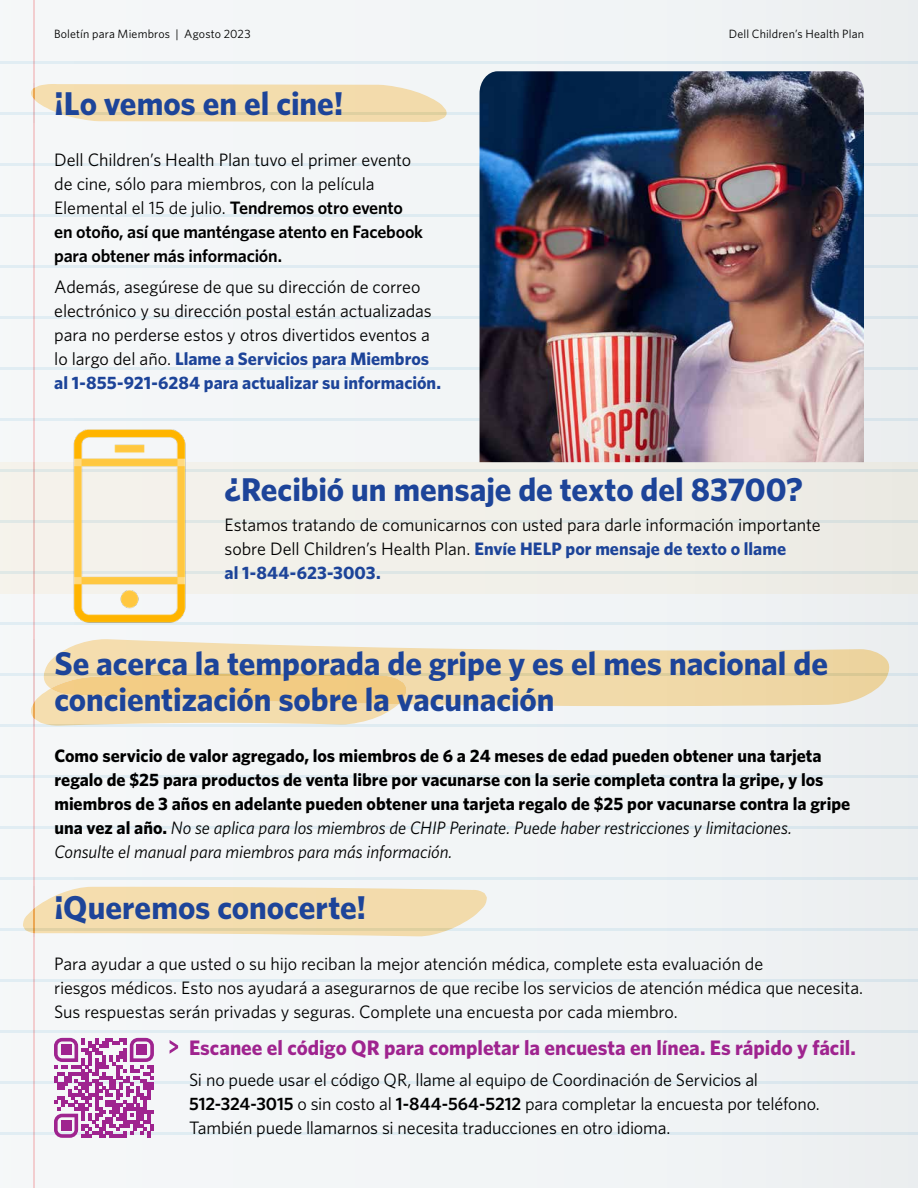
<style>
.page{position:relative;width:918px;height:1188px;background:#f2f5f6}
.page>*{position:absolute;margin:0;border:0;box-sizing:border-box;transform-origin:0 0}
.t1{font:700 33px/36px "Whitney";letter-spacing:-.005em;color:#1d4499}
.t2{font:700 21px "Whitney";color:#9f248f}
.t3{font:18px/24px "Whitney";letter-spacing:-.005em;color:#000}
.t4{font:700 18px/24px "Whitney";color:#000}
.t5{font:12px "Whitney";letter-spacing:.01em;color:#000}
.s1{font-weight:600}
.s2{font-weight:700;color:#1d4499}
.s3{font-weight:400;font-style:italic}
</style>
<div class="page">
<hr style="left:33px;top:0;width:2px;height:1188px;background:#ed1c24">
<hr style="left:0;top:62px;width:918px;height:2px;background:#c8e4f2">
<hr style="left:0;top:113px;width:918px;height:2px;background:#c8e4f2">
<hr style="left:0;top:164px;width:918px;height:2px;background:#c8e4f2">
<hr style="left:0;top:215px;width:918px;height:2px;background:#c8e4f2">
<hr style="left:0;top:266px;width:918px;height:2px;background:#c8e4f2">
<hr style="left:0;top:317px;width:918px;height:2px;background:#c8e4f2">
<hr style="left:0;top:367px;width:918px;height:3px;background:#c8e4f2">
<hr style="left:0;top:418px;width:918px;height:3px;background:#c8e4f2">
<hr style="left:0;top:622px;width:918px;height:3px;background:#c8e4f2">
<hr style="left:0;top:673px;width:918px;height:3px;background:#c8e4f2">
<hr style="left:0;top:724px;width:918px;height:3px;background:#c8e4f2">
<hr style="left:0;top:775px;width:918px;height:3px;background:#c8e4f2">
<hr style="left:0;top:826px;width:918px;height:3px;background:#c8e4f2">
<hr style="left:0;top:877px;width:918px;height:3px;background:#c8e4f2">
<hr style="left:0;top:928px;width:918px;height:3px;background:#c8e4f2">
<hr style="left:0;top:979px;width:918px;height:3px;background:#c8e4f2">
<hr style="left:0;top:1030px;width:918px;height:3px;background:#c8e4f2">
<hr style="left:0;top:1081px;width:918px;height:3px;background:#c8e4f2">
<hr style="left:0;top:1132px;width:918px;height:3px;background:#c8e4f2">
<svg style="left:0;top:462px;width:918px;height:132px;fill:#f1efe9"></svg>
<svg style="left:30px;top:84px;width:417px;height:38px;background:#f1ddb3"></svg>
<svg style="left:23px;top:887px;width:464px;height:50px;background:#f2deb5"></svg>
<svg style="left:42px;top:639px;width:849px;height:67px;fill:#f1dbab"></svg>
<svg style="left:30px;top:674px;width:377px;height:52px;background:#f1d6a1"></svg>
<svg style="left:170px;top:1040px;width:8px;height:14px"></svg>
<img style="left:480px;top:71px;width:384px;height:391px">
<img style="left:24px;top:412px;width:212px;height:227px">
<svg style="left:54px;top:1038px;width:100px;height:100px"></svg>
<div style="left:61px;top:1045px;width:10px;height:10px;background:#9f248f"></div>
<div style="left:137px;top:1045px;width:10px;height:10px;background:#9f248f"></div>
<div style="left:61px;top:1121px;width:10px;height:10px;background:#9f248f"></div>
<p class="t5" style="left:54px;top:27px;width:198px">Boletín para Miembros | Agosto 2023</p>
<p class="t5" style="left:729px;top:27px;width:137px">Dell Children’s Health Plan</p>
<h1 class="t1" style="left:54px;top:85px;width:291px">¡Lo vemos en el cine!</h1>
<p class="t3" style="left:54px;top:148px;width:370px">Dell Children’s Health Plan tuvo el primer evento de cine, sólo para miembros, con la película Elemental el 15 de julio. <span class="s1">Tendremos otro evento en otoño, así que manténgase atento en Facebook para obtener más información.</span></p>
<p class="t3" style="left:54px;top:274px;width:388px">Además, asegúrese de que su dirección de correo electrónico y su dirección postal están actualizadas para no perderse estos y otros divertidos eventos a lo largo del año. <span class="s2">Llame a Servicios para Miembros al 1-855-921-6284 para actualizar su información.</span></p>
<h1 class="t1" style="left:225px;top:470px;width:580px">¿Recibió un mensaje de texto del 83700?</h1>
<p class="t3" style="left:225px;top:513px;width:598px">Estamos tratando de comunicarnos con usted para darle información importante sobre Dell Children’s Health Plan. <span class="s2">Envíe HELP por mensaje de texto o llame<br>al 1-844-623-3003.</span></p>
<h1 class="t1" style="left:54px;top:644px;width:775px">Se acerca la temporada de gripe y es el mes nacional de concientización sobre la vacunación</h1>
<p class="t4" style="left:54px;top:743px;width:797px">Como servicio de valor agregado, los miembros de 6 a 24 meses de edad pueden obtener una tarjeta regalo de $25 para productos de venta libre por vacunarse con la serie completa contra la gripe, y los miembros de 3 años en adelante pueden obtener una tarjeta regalo de $25 por vacunarse contra la gripe una vez al año. <span class="s3">No se aplica para los miembros de CHIP Perinate. Puede haber restricciones y limitaciones.<br>Consulte el manual para miembros para más información.</span></p>
<h1 class="t1" style="left:54px;top:888px;width:314px">¡Queremos conocerte!</h1>
<p class="t3" style="left:54px;top:951px;width:811px">Para ayudar a que usted o su hijo reciban la mejor atención médica, complete esta evaluación de<br>riesgos médicos. Esto nos ayudará a asegurarnos de que recibe los servicios de atención médica que necesita.<br>Sus respuestas serán privadas y seguras. Complete una encuesta por cada miembro.</p>
<p class="t2" style="left:189px;top:1035px;width:668px">Escanee el código QR para completar la encuesta en línea. Es rápido y fácil.</p>
<p class="t3" style="left:189px;top:1067px;width:632px">Si no puede usar el código QR, llame al equipo de Coordinación de Servicios al<br><span class="s1">512-324-3015</span> o sin costo al <span class="s1">1-844-564-5212</span> para completar la encuesta por teléfono.<br>También puede llamarnos si necesita traducciones en otro idioma.</p>
</div>
